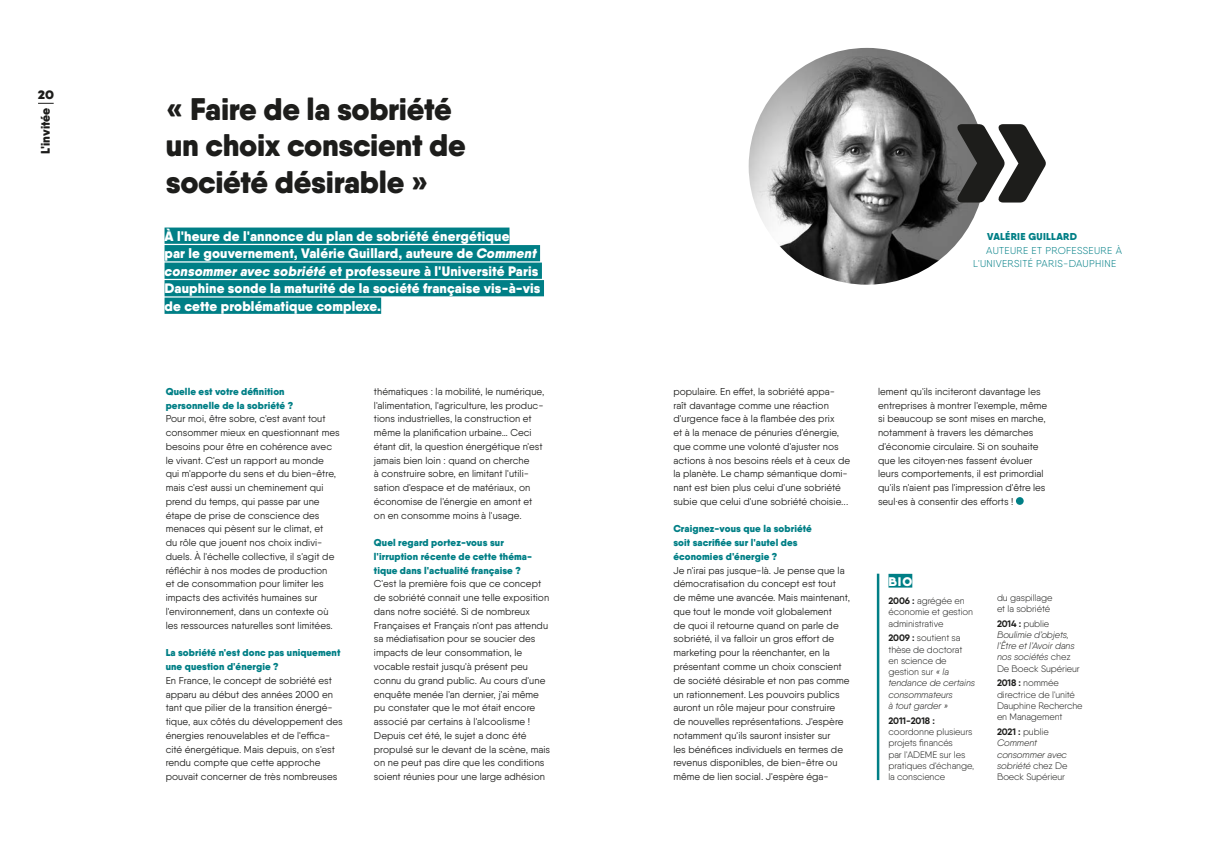
<style>
.page{position:relative;width:1205px;height:851px;background:#fff}
.page>*{position:absolute;margin:0;border:0;box-sizing:border-box;transform-origin:0 0}
.t1{font:900 201.38px "Qanelas Soft";color:#1d1d1b}
.t2{font:900 31.25px/36.2px "Qanelas Soft";letter-spacing:-.01em;color:#1d1d1b}
.t3{font:900 13.75px/17.5px "Qanelas Soft";letter-spacing:.01em;color:#fff}
.t4{font:900 12.5px "Qanelas Soft";color:#1d1d1b}
.t5{font:900 12.5px "Qanelas Soft";color:#fff}
.t6{font:800 12.5px "Campton";color:#1d1d1b}
.t7{font:10px/13.8px "Qanelas Soft";letter-spacing:.005em;color:#1d1d1b}
.t8{font:900 10px/13.8px "Qanelas Soft";letter-spacing:.01em;color:#007f86}
.t9{font:300 10px/13.8px "Qanelas Soft";letter-spacing:.03em;color:#007f86}
.t10{font:900 10px "Qanelas Soft";letter-spacing:.03em;color:#007f86}
.t11{font:300 9.38px/11.2px "Qanelas Soft";letter-spacing:-.01em;color:#1d1d1b}
.t12{font:italic 300 9.38px/11.2px "Qanelas Soft";letter-spacing:-.01em;color:#1d1d1b}
.t13{font:700 9.38px "Qanelas Soft";letter-spacing:-.01em;color:#1d1d1b}
.s1{font-style:italic}
.s2{font-weight:700}
.s3{font-weight:700;font-style:normal}
.s4{font-style:normal}
</style>
<div class="page">
<svg style="left:38px;top:103px;width:16px;height:1px"></svg>
<div style="left:1016px;top:497px;width:7px;height:8px;background:#007f86;border-radius:50%"></div>
<div style="left:165px;top:227px;width:344px;height:17px;background:#007f86"></div>
<div style="left:165px;top:245px;width:375px;height:16px;background:#007f86"></div>
<div style="left:165px;top:262px;width:377px;height:17px;background:#007f86"></div>
<div style="left:165px;top:280px;width:379px;height:16px;background:#007f86"></div>
<div style="left:165px;top:297px;width:216px;height:17px;background:#007f86"></div>
<img style="left:749px;top:48px;width:236px;height:237px;border-radius:118px">
<div style="left:888px;top:573px;width:24px;height:14px;background:#007f86"></div>
<hr style="left:877px;top:573px;width:2px;height:207px;background:#007f86">
<p class="t6" style="left:38px;top:86px;width:18px">20</p>
<p class="t4" style="left:37px;top:154px;width:48px;rotate:-90deg">L'invitée</p>
<h2 class="t2" style="left:166px;top:91px;width:301px">« Faire de la sobriété un choix conscient de société désirable »</h2>
<p class="t3" style="left:165px;top:227px;width:377px">À l'heure de l'annonce du plan de sobriété énergétique<br>par le gouvernement, Valérie Guillard, auteure de <span class="s1">Comment consommer avec sobriété</span> et professeure à l'Université Paris Dauphine sonde la maturité de la société française vis-à-vis de cette problématique complexe.</p>
<p class="t8" style="left:166px;top:384px;width:129px">Quelle est votre définition personnelle de la sobriété ?</p>
<p class="t7" style="left:166px;top:412px;width:176px">Pour moi, être sobre, c'est avant tout consommer mieux en questionnant mes besoins pour être en cohérence avec le vivant. C'est un rapport au monde qui m'apporte du sens et du bien-être, mais c'est aussi un cheminement qui prend du temps, qui passe par une étape de prise de conscience des menaces qui pèsent sur le climat, et<br>du rôle que jouent nos choix indivi&shy;duels. À l'échelle collective, il s'agit de réfléchir à nos modes de production<br>et de consommation pour limiter les impacts des activités humaines sur l'environnement, dans un contexte où les ressources naturelles sont limitées.</p>
<p class="t8" style="left:166px;top:645px;width:176px">La sobriété n'est donc pas uniquement une question d'énergie ?</p>
<p class="t7" style="left:166px;top:673px;width:179px">En France, le concept de sobriété est apparu au début des années 2000 en tant que pilier de la transition énergé&shy;tique, aux côtés du développement des énergies renouvelables et de l'effica&shy;cité énergétique. Mais depuis, on s'est rendu compte que cette approche pouvait concerner de très nombreuses</p>
<p class="t7" style="left:374px;top:384px;width:172px">thématiques : la mobilité, le numérique, l'alimentation, l'agriculture, les produc&shy;tions industrielles, la construction et même la planification urbaine… Ceci étant dit, la question énergétique n'est jamais bien loin : quand on cherche<br>à construire sobre, en limitant l'utili&shy;sation d'espace et de matériaux, on économise de l'énergie en amont et on en consomme moins à l'usage.</p>
<p class="t8" style="left:374px;top:535px;width:160px">Quel regard portez-vous sur l'irruption récente de cette théma&shy;tique dans l'actualité française ?</p>
<p class="t7" style="left:374px;top:577px;width:178px">C'est la première fois que ce concept de sobriété connait une telle exposition dans notre société. Si de nombreux Françaises et Français n'ont pas attendu sa médiatisation pour se soucier des impacts de leur consommation, le vocable restait jusqu'à présent peu connu du grand public. Au cours d'une enquête menée l'an dernier, j'ai même pu constater que le mot était encore associé par certains à l'alcoolisme !<br>Depuis cet été, le sujet a donc été propulsé sur le devant de la scène, mais on ne peut pas dire que les conditions soient réunies pour une large adhésion</p>
<h1 class="t1" style="left:943px;top:25px;width:116px">»</h1>
<p class="t10" style="left:987px;top:230px;width:92px">VALÉRIE GUILLARD</p>
<p class="t9" style="left:973px;top:243px;width:150px;text-indent:13px">AUTEURE ET PROFESSEURE À<br>L'UNIVERSITÉ PARIS-DAUPHINE</p>
<p class="t7" style="left:673px;top:384px;width:178px">populaire. En effet, la sobriété appa&shy;raît davantage comme une réaction d'urgence face à la flambée des prix<br>et à la menace de pénuries d'énergie, que comme une volonté d'ajuster nos actions à nos besoins réels et à ceux de la planète. Le champ sémantique domi&shy;nant est bien plus celui d'une sobriété subie que celui d'une sobriété choisie...</p>
<p class="t8" style="left:673px;top:522px;width:140px">Craignez-vous que la sobriété soit sacrifiée sur l'autel des économies d'énergie ?</p>
<p class="t7" style="left:673px;top:563px;width:178px">Je n'irai pas jusque-là. Je pense que la démocratisation du concept est tout de même une avancée. Mais maintenant, que tout le monde voit globalement<br>de quoi il retourne quand on parle de sobriété, il va falloir un gros effort de marketing pour la réenchanter, en la présentant comme un choix conscient de société désirable et non pas comme un rationnement. Les pouvoirs publics auront un rôle majeur pour construire<br>de nouvelles représentations. J'espère notamment qu'ils sauront insister sur<br>les bénéfices individuels en termes de revenus disponibles, de bien-être ou même de lien social. J'espère éga-</p>
<p class="t7" style="left:878px;top:384px;width:171px">lement qu'ils inciteront davantage les entreprises à montrer l'exemple, même si beaucoup se sont mises en marche, notamment à travers les démarches d'économie circulaire. Si on souhaite que les citoyen·nes fassent évoluer leurs comportements, il est primordial qu'ils n'aient pas l'impression d'être les seul·es à consentir des efforts !</p>
<p class="t5" style="left:888px;top:573px;width:25px">BIO</p>
<p class="t11" style="left:888px;top:595px;width:86px"><span class="s2">2006 :</span> agrégée en économie et gestion administrative</p>
<p class="t11" style="left:888px;top:632px;width:88px"><span class="s2">2009 :</span> soutient sa thèse de doctorat<br>en science de gestion sur <span class="s1">« la tendance de certains consommateurs<br>à tout garder »</span></p>
<p class="t13" style="left:888px;top:714px;width:48px">2011-2018 :</p>
<p class="t11" style="left:888px;top:725px;width:87px">coordonne plusieurs projets financés<br>par l'ADEME sur les pratiques d'échange, la conscience</p>
<p class="t11" style="left:997px;top:591px;width:57px">du gaspillage et la sobriété</p>
<p class="t12" style="left:997px;top:617px;width:84px"><span class="s3">2014 :</span> <span class="s4">publie<br></span>Boulimie d’objets, l’Être et l’Avoir dans nos sociétés <span class="s4">chez<br>De Boeck Supérieur</span></p>
<p class="t11" style="left:997px;top:677px;width:87px"><span class="s2">2018 :</span> nommée directrice de l'unité<br>Dauphine Recherche en Management</p>
<p class="t12" style="left:997px;top:726px;width:72px"><span class="s3">2021 :</span> <span class="s4">publie<br></span>Comment consommer avec sobriété <span class="s4">chez De<br>Boeck Supérieur</span></p>
</div>
